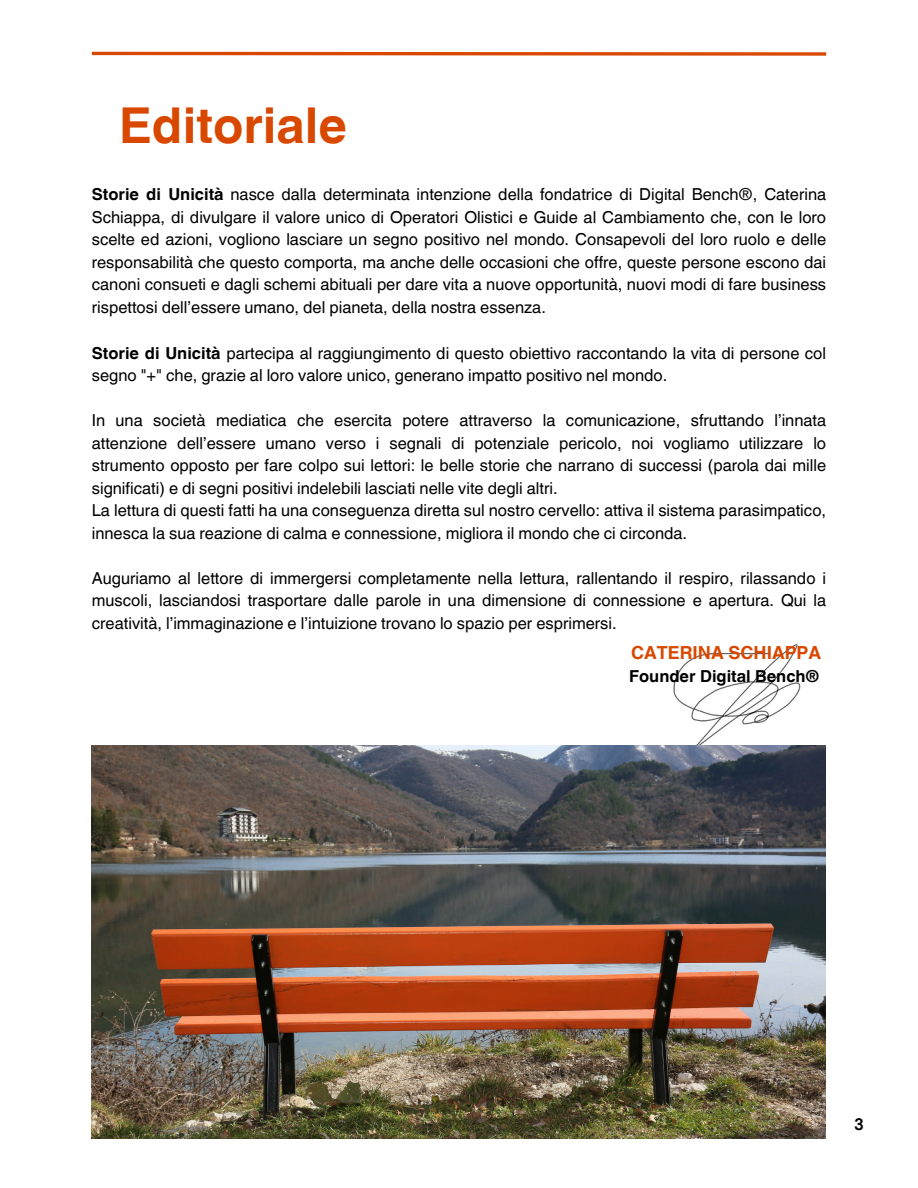
<style>
.page{position:relative;width:918px;height:1188px;background:#fff}
.page>*{position:absolute;margin:0;border:0;box-sizing:border-box;transform-origin:0 0}
.t1{font:700 49.5px "Helvetica World";color:#d94800}
.t2{font:700 18px "Helvetica World";color:#d94800}
.t3{font:16.5px/22.5px "Helvetica World";color:#000;text-align:justify}
.t4{font:700 16.5px "Helvetica World";color:#000}
.t5{font:700 16.5px "DM Sans";color:#000}
.s1{font-weight:700}
</style>
<div class="page">
<img style="left:631px;top:644px;width:195px;height:102px">
<img style="left:92px;top:746px;width:734px;height:393px">
<svg style="left:91px;top:51px;width:736px;height:5px;background:#e58353"></svg>
<h1 class="t1" style="left:119px;top:85px;width:229px">Editoriale</h1>
<p class="t3" style="left:92px;top:183px;width:736px"><span class="s1">Storie di Unicità</span> nasce dalla determinata intenzione della fondatrice di Digital Bench®, Caterina Schiappa, di divulgare il valore unico di Operatori Olistici e Guide al Cambiamento che, con le loro scelte ed azioni, vogliono lasciare un segno positivo nel mondo. Consapevoli del loro ruolo e delle responsabilità che questo comporta, ma anche delle occasioni che offre, queste persone escono dai canoni consueti e dagli schemi abituali per dare vita a nuove opportunità, nuovi modi di fare business rispettosi dell’essere umano, del pianeta, della nostra essenza.</p>
<p class="t3" style="left:92px;top:342px;width:736px"><span class="s1">Storie di Unicità</span> partecipa al raggiungimento di questo obiettivo raccontando la vita di persone col segno "+" che, grazie al loro valore unico, generano impatto positivo nel mondo.</p>
<p class="t3" style="left:92px;top:409px;width:736px">In una società mediatica che esercita potere attraverso la comunicazione, sfruttando l’innata attenzione dell’essere umano verso i segnali di potenziale pericolo, noi vogliamo utilizzare lo strumento opposto per fare colpo sui lettori: le belle storie che narrano di successi (parola dai mille significati) e di segni positivi indelebili lasciati nelle vite degli altri.</p>
<p class="t3" style="left:92px;top:499px;width:736px">La lettura di questi fatti ha una conseguenza diretta sul nostro cervello: attiva il sistema parasimpatico, innesca la sua reazione di calma e connessione, migliora il mondo che ci circonda.</p>
<p class="t3" style="left:92px;top:567px;width:736px">Auguriamo al lettore di immergersi completamente nella lettura, rallentando il respiro, rilassando i muscoli, lasciandosi trasportare dalle parole in una dimensione di connessione e apertura. Qui la creatività, l’immaginazione e l’intuizione trovano lo spazio per esprimersi.</p>
<p class="t2" style="left:631px;top:638px;width:192px">CATERINA SCHIAPPA</p>
<h2 class="t4" style="left:629px;top:662px;width:192px">Founder Digital Bench®</h2>
<h3 class="t5" style="left:854px;top:1114px;width:11px">3</h3>
</div>
